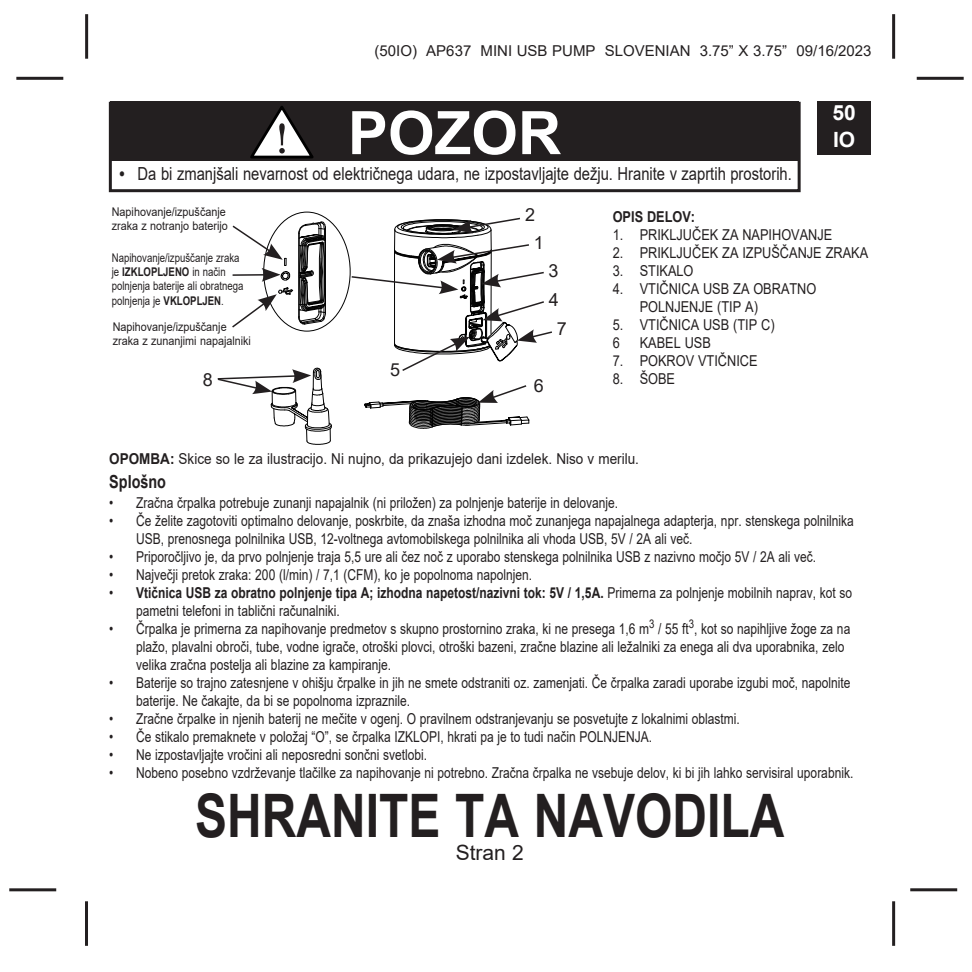
<style>
.page{position:relative;width:972px;height:972px;background:#fff}
.page>*{position:absolute;margin:0;border:0;box-sizing:border-box;transform-origin:0 0}
.t1{font:700 60px "Arial";color:#231f20;scale:.8 1}
.t2{font:700 60px "Arial";color:#fff}
.t3{font:21px "Arial";color:#231f20}
.t4{font:700 21px/27px "Arial";color:#fff}
.t5{font:18px "Arial";color:#231f20;scale:.82 1}
.t6{font:18px "Arial";color:#231f20}
.t7{font:700 18px "Arial";color:#231f20;scale:.8 1}
.t8{font:15px "Arial";color:#231f20;scale:.8 1}
.t9{font:15px "Arial";color:#231f20;scale:.85 1}
.t10{font:700 15px "Arial";color:#231f20;scale:.8 1}
.t11{font:15px "Arial";color:#231f20;scale:.9 1}
.t12{font:15px "Arial";color:#231f20}
.t13{font:700 15px "Arial";color:#231f20;scale:.85 1}
.t14{font:12px/14.4px "Arial";color:#231f20;scale:.8 1}
.t15{font:12px/14.4px "Arial";color:#231f20;scale:.9 1}
.s1{font-weight:700}
.s2{font-weight:400}
</style>
<div class="page">
<hr style="left:16px;top:77px;width:47px;height:3px;background:#231f20">
<hr style="left:9px;top:888px;width:47px;height:3px;background:#231f20">
<hr style="left:917px;top:77px;width:47px;height:3px;background:#231f20">
<hr style="left:910px;top:888px;width:47px;height:3px;background:#231f20">
<hr style="left:85px;top:14px;width:3px;height:45px;background:#231f20">
<hr style="left:892px;top:14px;width:3px;height:45px;background:#231f20">
<hr style="left:85px;top:901px;width:3px;height:45px;background:#231f20">
<hr style="left:892px;top:901px;width:3px;height:45px;background:#231f20">
<div style="left:817px;top:101px;width:54px;height:54px;background:#231f20"></div>
<div style="left:109px;top:102px;width:692px;height:90px;border:3px solid #231f20"></div>
<div style="left:111px;top:102px;width:688px;height:59px;background:#231f20"></div>
<svg style="left:250px;top:106px;width:64px;height:52px"></svg>
<svg style="left:364px;top:385px;width:166px;height:44px"></svg>
<svg style="left:232px;top:221px;width:95px;height:108px"></svg>
<svg style="left:217px;top:367px;width:115px;height:78px"></svg>
<svg style="left:350px;top:217px;width:202px;height:154px"></svg>
<p class="t12" style="left:375px;top:40px;width:498px">(50IO) AP637 MINI USB PUMP SLOVENIAN 3.75” X 3.75” 09/16/2023</p>
<p class="t2" style="left:348px;top:91px;width:215px">POZOR</p>
<p class="t5" style="left:120px;top:162px;width:821px"><span class="s1">•</span> Da bi zmanjšali nevarnost od električnega udara, ne izpostavljajte dežju. Hranite v zaprtih prostorih.</p>
<h2 class="t4" style="left:833px;top:100px;width:25px">50<br>IO</h2>
<p class="t15" style="left:112px;top:205px;width:131px">Napihovanje/izpuščanje zraka z notranjo baterijo</p>
<p class="t14" style="left:112px;top:250px;width:166px">Napihovanje/izpuščanje zraka je <span class="s1">IZKLOPLJENO</span> in način polnjenja baterije ali obratnega polnjenja je <span class="s1">VKLOPLJEN</span>.</p>
<p class="t15" style="left:113px;top:319px;width:155px">Napihovanje/izpuščanje zraka z zunanjimi napajalniki</p>
<p class="t6" style="left:203px;top:367px;width:12px">8</p>
<p class="t6" style="left:390px;top:358px;width:12px">5</p>
<p class="t6" style="left:525px;top:202px;width:12px">2</p>
<p class="t6" style="left:534px;top:230px;width:12px">1</p>
<p class="t6" style="left:549px;top:258px;width:12px">3</p>
<p class="t6" style="left:549px;top:287px;width:12px">4</p>
<p class="t6" style="left:557px;top:317px;width:12px">7</p>
<p class="t6" style="left:534px;top:373px;width:12px">6</p>
<p class="t13" style="left:613px;top:206px;width:99px">OPIS DELOV:</p>
<p class="t9" style="left:613px;top:224px;width:260px">1. PRIKLJUČEK ZA NAPIHOVANJE</p>
<p class="t9" style="left:613px;top:242px;width:302px">2. PRIKLJUČEK ZA IZPUŠČANJE ZRAKA</p>
<p class="t9" style="left:613px;top:260px;width:97px">3. STIKALO</p>
<p class="t9" style="left:613px;top:278px;width:241px">4. VTIČNICA USB ZA OBRATNO</p>
<p class="t9" style="left:640px;top:296px;width:141px">POLNJENJE (TIP A)</p>
<p class="t9" style="left:613px;top:314px;width:192px">5. VTIČNICA USB (TIP C)</p>
<p class="t9" style="left:613px;top:332px;width:10px">6</p>
<p class="t9" style="left:640px;top:332px;width:85px">KABEL USB</p>
<p class="t9" style="left:613px;top:350px;width:172px">7. POKROV VTIČNICE</p>
<p class="t9" style="left:613px;top:368px;width:75px">8. ŠOBE</p>
<p class="t11" style="left:109px;top:448px;width:590px"><span class="s1">OPOMBA:</span> Skice so le za ilustracijo. Ni nujno, da prikazujejo dani izdelek. Niso v merilu.</p>
<p class="t7" style="left:109px;top:469px;width:73px">Splošno</p>
<p class="t8" style="left:109px;top:492px;width:638px">• Zračna črpalka potrebuje zunanji napajalnik (ni priložen) za polnjenje baterije in delovanje.</p>
<p class="t8" style="left:109px;top:510px;width:932px">• Če želite zagotoviti optimalno delovanje, poskrbite, da znaša izhodna moč zunanjega napajalnega adapterja, npr. stenskega polnilnika</p>
<p class="t8" style="left:136px;top:528px;width:697px">USB, prenosnega polnilnika USB, 12-voltnega avtomobilskega polnilnika ali vhoda USB, 5V / 2A ali več.</p>
<p class="t8" style="left:109px;top:546px;width:885px">• Priporočljivo je, da prvo polnjenje traja 5,5 ure ali čez noč z uporabo stenskega polnilnika USB z nazivno močjo 5V / 2A ali več.</p>
<p class="t8" style="left:109px;top:564px;width:530px">• Največji pretok zraka: 200 (l/min) / 7,1 (CFM), ko je popolnoma napolnjen.</p>
<p class="t10" style="left:109px;top:582px;width:930px"><span class="s2">•</span> Vtičnica USB za obratno polnjenje tipa A; izhodna napetost/nazivni tok: 5V / 1,5A. <span class="s2">Primerna za polnjenje mobilnih naprav, kot so</span></p>
<p class="t8" style="left:136px;top:600px;width:256px">pametni telefoni in tablični računalniki.</p>
<p class="t8" style="left:109px;top:618px;width:928px">• Črpalka je primerna za napihovanje predmetov s skupno prostornino zraka, ki ne presega 1,6 m<sup>3</sup> / 55 ft<sup>3</sup>, kot so napihljive žoge za na</p>
<p class="t8" style="left:136px;top:636px;width:887px">plažo, plavalni obroči, tube, vodne igrače, otroški plovci, otroški bazeni, zračne blazine ali ležalniki za enega ali dva uporabnika, zelo</p>
<p class="t8" style="left:136px;top:654px;width:320px">velika zračna postelja ali blazine za kampiranje.</p>
<p class="t8" style="left:109px;top:672px;width:928px">• Baterije so trajno zatesnjene v ohišju črpalke in jih ne smete odstraniti oz. zamenjati. Če črpalka zaradi uporabe izgubi moč, napolnite</p>
<p class="t8" style="left:136px;top:690px;width:344px">baterije. Ne čakajte, da bi se popolnoma izpraznile.</p>
<p class="t8" style="left:109px;top:708px;width:790px">• Zračne črpalke in njenih baterij ne mečite v ogenj. O pravilnem odstranjevanju se posvetujte z lokalnimi oblastmi.</p>
<p class="t8" style="left:109px;top:726px;width:680px">• Če stikalo premaknete v položaj “O”, se črpalka IZKLOPI, hkrati pa je to tudi način POLNJENJA.</p>
<p class="t8" style="left:109px;top:744px;width:399px">• Ne izpostavljajte vročini ali neposredni sončni svetlobi.</p>
<p class="t8" style="left:109px;top:762px;width:932px">• Nobeno posebno vzdrževanje tlačilke za napihovanje ni potrebno. Zračna črpalka ne vsebuje delov, ki bi jih lahko servisiral uporabnik.</p>
<h1 class="t1" style="left:195px;top:773px;width:738px">SHRANITE TA NAVODILA</h1>
<h2 class="t3" style="left:456px;top:839px;width:70px">Stran 2</h2>
</div>
